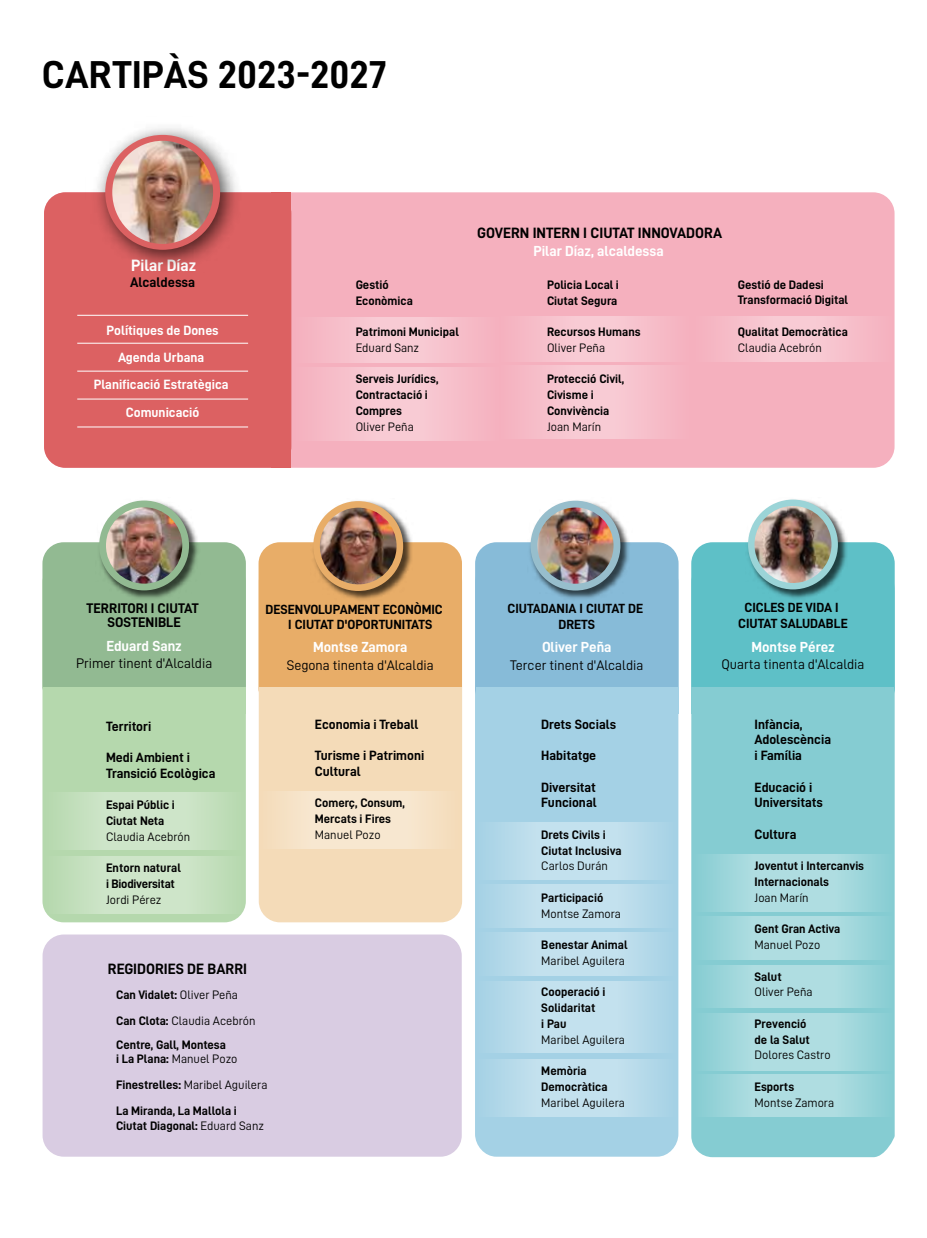
<style>
.page{position:relative;width:927px;height:1238px;background:#fff}
.page>*{position:absolute;margin:0;border:0;box-sizing:border-box;transform-origin:0 0}
.t1{font:39px "D DIN Bold";color:#000}
.t2{font:16.5px "D DIN Bold";color:#fff}
.t3{font:15px "D DIN Bold";color:#000}
.t4{font:14.55px "D DIN Bold";color:#fff}
.t5{font:13.95px "D DIN";color:#010101}
.t6{font:13.95px/13.5px "D DIN Bold";color:#000;text-align:center}
.t7{font:13.95px "D DIN Bold";color:#010101}
.t8{font:13.5px/15.8px "D DIN Bold";color:#010101}
.t9{font:13.5px/26.8px "D DIN Bold";color:#fff;text-align:center}
.t10{font:13.35px/16px "D DIN Bold";color:#000;text-align:center}
.t11{font:12.3px/15.8px "D DIN Bold";color:#010101}
.t12{font:12.3px/26px "D DIN";color:#010101}
.t13{font:12.3px/15.8px "D DIN Bold";color:#000}
.t14{font:12.3px "D DIN";color:#000}
.t15{font:12.3px/15.8px "D DIN Bold";letter-spacing:-.02em;color:#010101}
.s1{font-family:"D DIN"}
.s2{font-family:"D DIN Bold"}
</style>
<div class="page">
<div style="left:691px;top:692px;width:204px;height:465px;background:#85ccd2"></div>
<div style="left:475px;top:561px;width:203px;height:595px;background:#a4d1e5;border-radius:22px"></div>
<div style="left:259px;top:561px;width:203px;height:361px;background:#f4dbb8;border-radius:21px"></div>
<div style="left:259px;top:542px;width:203px;height:167px;background:#e8ad68;border-radius:21px"></div>
<div style="left:475px;top:542px;width:204px;height:167px;background:#87bbd8;border-radius:21px"></div>
<div style="left:691px;top:542px;width:204px;height:167px;background:#5ec0c7;border-radius:21px"></div>
<div style="left:44px;top:192px;width:850px;height:276px;background:#f5b0be;border-radius:21px"></div>
<div style="left:44px;top:192px;width:247px;height:276px;background:#dc6162;border-radius:21px"></div>
<div style="left:42px;top:561px;width:204px;height:361px;background:#b5d8ad;border-radius:21px"></div>
<div style="left:43px;top:934px;width:419px;height:222px;background:#d9cce2;border-radius:21px"></div>
<hr style="left:77px;top:315px;width:171px;height:1px;background:#fff">
<hr style="left:77px;top:343px;width:171px;height:1px;background:#fff">
<hr style="left:77px;top:371px;width:171px;height:1px;background:#fff">
<hr style="left:77px;top:399px;width:171px;height:1px;background:#fff">
<hr style="left:77px;top:427px;width:171px;height:1px;background:#fff">
<div style="left:42px;top:542px;width:204px;height:165px;background:#92ba92;border-radius:21px"></div>
<svg style="left:68px;top:793px;width:155px;height:57px"></svg>
<svg style="left:258px;top:791px;width:178px;height:57px"></svg>
<svg style="left:496px;top:822px;width:161px;height:57px;background:#bddeec"></svg>
<svg style="left:691px;top:854px;width:203px;height:57px;background:#a2d7dc"></svg>
<svg style="left:496px;top:981px;width:161px;height:71px;background:#bddeec"></svg>
<svg style="left:496px;top:1059px;width:161px;height:58px;background:#bddeec"></svg>
<svg style="left:691px;top:1013px;width:203px;height:57px;background:#a2d7dc"></svg>
<svg style="left:496px;top:885px;width:161px;height:42px;background:#bddeec"></svg>
<svg style="left:496px;top:933px;width:161px;height:42px;background:#bddeec"></svg>
<svg style="left:691px;top:917px;width:203px;height:42px;background:#a2d7dc"></svg>
<svg style="left:691px;top:965px;width:203px;height:42px;background:#a2d7dc"></svg>
<svg style="left:691px;top:1074px;width:203px;height:43px;background:#a2d7dc"></svg>
<svg style="left:43px;top:856px;width:202px;height:57px"></svg>
<img style="left:86px;top:128px;width:162px;height:138px">
<div style="left:105px;top:135px;width:115px;height:115px;background:#dc6162;border-radius:50%"></div>
<img style="left:112px;top:141px;width:101px;height:103px">
<svg style="left:291px;top:367px;width:177px;height:73px"></svg>
<svg style="left:529px;top:366px;width:131px;height:73px"></svg>
<svg style="left:291px;top:318px;width:177px;height:45px"></svg>
<svg style="left:529px;top:316px;width:131px;height:45px"></svg>
<svg style="left:725px;top:316px;width:170px;height:45px"></svg>
<img style="left:96px;top:501px;width:105px;height:98px">
<div style="left:99px;top:500px;width:90px;height:90px;background:#92ba92;border-radius:50%"></div>
<img style="left:310px;top:501px;width:105px;height:99px">
<div style="left:313px;top:501px;width:90px;height:90px;background:#e8ad68;border-radius:50%"></div>
<img style="left:528px;top:500px;width:105px;height:99px">
<div style="left:531px;top:501px;width:89px;height:89px;background:#97becc;border-radius:50%"></div>
<img style="left:745px;top:500px;width:105px;height:99px">
<div style="left:748px;top:499px;width:90px;height:90px;background:#9bd4d7;border-radius:50%"></div>
<img style="left:320px;top:508px;width:77px;height:76px;border-radius:38px">
<img style="left:537px;top:507px;width:77px;height:77px;border-radius:38px">
<img style="left:754px;top:506px;width:77px;height:77px;border-radius:38px">
<img style="left:106px;top:507px;width:76px;height:77px;border-radius:38px">
<div style="left:271px;top:437px;width:20px;height:31px;background:#dc6162"></div>
<div style="left:271px;top:192px;width:20px;height:31px;background:#dc6162"></div>
<div style="left:43px;top:687px;width:202px;height:26px;background:#b5d8ad"></div>
<div style="left:259px;top:687px;width:203px;height:26px;background:#f4dbb8"></div>
<div style="left:476px;top:687px;width:203px;height:26px;background:#a4d1e5"></div>
<div style="left:691px;top:687px;width:203px;height:26px;background:#85ccd2"></div>
<h1 class="t1" style="left:42px;top:53px;width:346px">CARTIPÀS 2023-2027</h1>
<h2 class="t2" style="left:131px;top:256px;width:67px">Pilar Díaz</h2>
<p class="t7" style="left:130px;top:274px;width:67px">Alcaldessa</p>
<p class="t9" style="left:94px;top:316px;width:136px">Polítiques de Dones<br>Agenda Urbana<br>Planificació Estratègica</p>
<p class="t9" style="left:126px;top:398px;width:75px">Comunicació</p>
<p class="t13" style="left:356px;top:276px;width:59px">Gestió<br>Econòmica</p>
<p class="t13" style="left:356px;top:324px;width:105px">Patrimoni Municipal</p>
<p class="t14" style="left:356px;top:341px;width:65px">Eduard Sanz</p>
<p class="t13" style="left:356px;top:371px;width:84px">Serveis Jurídics,<br>Contractació i<br>Compres</p>
<p class="t14" style="left:356px;top:419px;width:60px">Oliver Peña</p>
<p class="t3" style="left:477px;top:225px;width:246px">GOVERN INTERN I CIUTAT INNOVADORA</p>
<p class="t4" style="left:533px;top:243px;width:132px">Pilar Díaz, alcaldessa</p>
<p class="t13" style="left:547px;top:276px;width:73px">Policia Local i<br>Ciutat Segura</p>
<p class="t13" style="left:547px;top:324px;width:95px">Recursos Humans</p>
<p class="t14" style="left:547px;top:341px;width:60px">Oliver Peña</p>
<p class="t13" style="left:547px;top:371px;width:79px">Protecció Civil,<br>Civisme i<br>Convivència</p>
<p class="t12" style="left:547px;top:413px;width:56px">Joan Marín</p>
<p class="t13" style="left:738px;top:276px;width:112px">Gestió de Dadesi<br>Transformació Digital</p>
<p class="t13" style="left:738px;top:324px;width:112px">Qualitat Democràtica</p>
<p class="t14" style="left:738px;top:341px;width:86px">Claudia Acebrón</p>
<p class="t6" style="left:86px;top:601px;width:114px">TERRITORI I CIUTAT<br>SOSTENIBLE</p>
<p class="t5" style="left:76px;top:655px;width:138px">Primer tinent d'Alcaldia</p>
<p class="t4" style="left:106px;top:638px;width:77px">Eduard Sanz</p>
<p class="t8" style="left:106px;top:718px;width:47px">Territori</p>
<p class="t8" style="left:106px;top:749px;width:111px">Medi Ambient i<br>Transició Ecològica</p>
<p class="t11" style="left:106px;top:797px;width:70px">Espai Públic i<br>Ciutat Neta</p>
<p class="t12" style="left:106px;top:823px;width:86px">Claudia Acebrón</p>
<p class="t15" style="left:106px;top:860px;width:76px">Entorn natural i Biodiversitat</p>
<p class="t12" style="left:106px;top:886px;width:57px">Jordi Pérez</p>
<p class="t10" style="left:288px;top:602px;width:156px;line-height:14.5px;text-align:left;text-indent:-23px">DESENVOLUPAMENT ECONÒMIC<br>I CIUTAT D'OPORTUNITATS</p>
<p class="t4" style="left:313px;top:639px;width:96px">Montse Zamora</p>
<p class="t5" style="left:287px;top:657px;width:148px">Segona tinenta d'Alcaldia</p>
<p class="t8" style="left:315px;top:716px;width:105px">Economia i Treball</p>
<p class="t8" style="left:315px;top:747px;width:111px">Turisme i Patrimoni<br>Cultural</p>
<p class="t11" style="left:315px;top:795px;width:92px">Comerç, Consum,<br>Mercats i Fires</p>
<p class="t12" style="left:315px;top:821px;width:67px">Manuel Pozo</p>
<p class="t3" style="left:108px;top:961px;width:141px">REGIDORIES DE BARRI</p>
<p class="t11" style="left:116px;top:986px;width:123px">Can Vidalet: <span class="s1">Oliver Peña</span></p>
<p class="t12" style="left:116px;top:1008px;width:141px"><span class="s2">Can Clota:</span> Claudia Acebrón</p>
<p class="t11" style="left:116px;top:1036px;width:111px">Centre, Gall, Montesa</p>
<p class="t12" style="left:116px;top:1046px;width:153px"><span class="s2">i La Plana:</span> Manuel Pozo<br><span class="s2">Finestrelles:</span> Maribel Aguilera</p>
<p class="t11" style="left:116px;top:1103px;width:150px;line-height:14.9px">La Miranda, La Mallola i<br>Ciutat Diagonal: <span class="s1">Eduard Sanz</span></p>
<p class="t10" style="left:508px;top:600px;width:137px">CIUTADANIA I CIUTAT DE<br>DRETS</p>
<p class="t5" style="left:510px;top:657px;width:135px">Tercer tinent d'Alcaldia</p>
<p class="t4" style="left:542px;top:639px;width:71px">Oliver Peña</p>
<p class="t8" style="left:541px;top:716px;width:76px">Drets Socials</p>
<p class="t8" style="left:541px;top:747px;width:56px">Habitatge</p>
<p class="t8" style="left:541px;top:779px;width:57px">Diversitat<br>Funcional</p>
<p class="t11" style="left:541px;top:826px;width:82px">Drets Civils i<br>Ciutat Inclusiva</p>
<p class="t12" style="left:541px;top:853px;width:68px">Carlos Durán</p>
<p class="t11" style="left:541px;top:889px;width:64px">Participació</p>
<p class="t12" style="left:541px;top:900px;width:81px">Montse Zamora</p>
<p class="t11" style="left:541px;top:937px;width:88px">Benestar Animal</p>
<p class="t12" style="left:541px;top:947px;width:85px">Maribel Aguilera</p>
<p class="t11" style="left:541px;top:984px;width:66px">Cooperació i<br>Solidaritat<br>i Pau</p>
<p class="t12" style="left:541px;top:1026px;width:85px">Maribel Aguilera</p>
<p class="t11" style="left:541px;top:1063px;width:68px">Memòria<br>Democràtica</p>
<p class="t12" style="left:541px;top:1089px;width:85px">Maribel Aguilera</p>
<p class="t10" style="left:738px;top:599px;width:111px">CICLES DE VIDA I<br>CIUTAT SALUDABLE</p>
<p class="t5" style="left:721px;top:656px;width:145px">Quarta tinenta d'Alcaldia</p>
<p class="t4" style="left:751px;top:638px;width:85px">Montse Pérez</p>
<p class="t8" style="left:754px;top:716px;width:78px">Infància,<br>Adolescència i Família</p>
<p class="t8" style="left:754px;top:779px;width:70px">Educació i<br>Universitats</p>
<p class="t8" style="left:754px;top:826px;width:43px">Cultura</p>
<p class="t11" style="left:754px;top:858px;width:111px">Joventut i Intercanvis<br>Internacionals</p>
<p class="t12" style="left:754px;top:884px;width:56px">Joan Marín</p>
<p class="t11" style="left:754px;top:921px;width:87px">Gent Gran Activa</p>
<p class="t12" style="left:754px;top:932px;width:67px">Manuel Pozo</p>
<p class="t11" style="left:754px;top:968px;width:29px">Salut</p>
<p class="t12" style="left:754px;top:979px;width:60px">Oliver Peña</p>
<p class="t11" style="left:754px;top:1015px;width:57px">Prevenció de la Salut</p>
<p class="t12" style="left:754px;top:1042px;width:78px">Dolores Castro</p>
<p class="t11" style="left:754px;top:1078px;width:41px">Esports</p>
<p class="t12" style="left:754px;top:1089px;width:81px">Montse Zamora</p>
</div>
